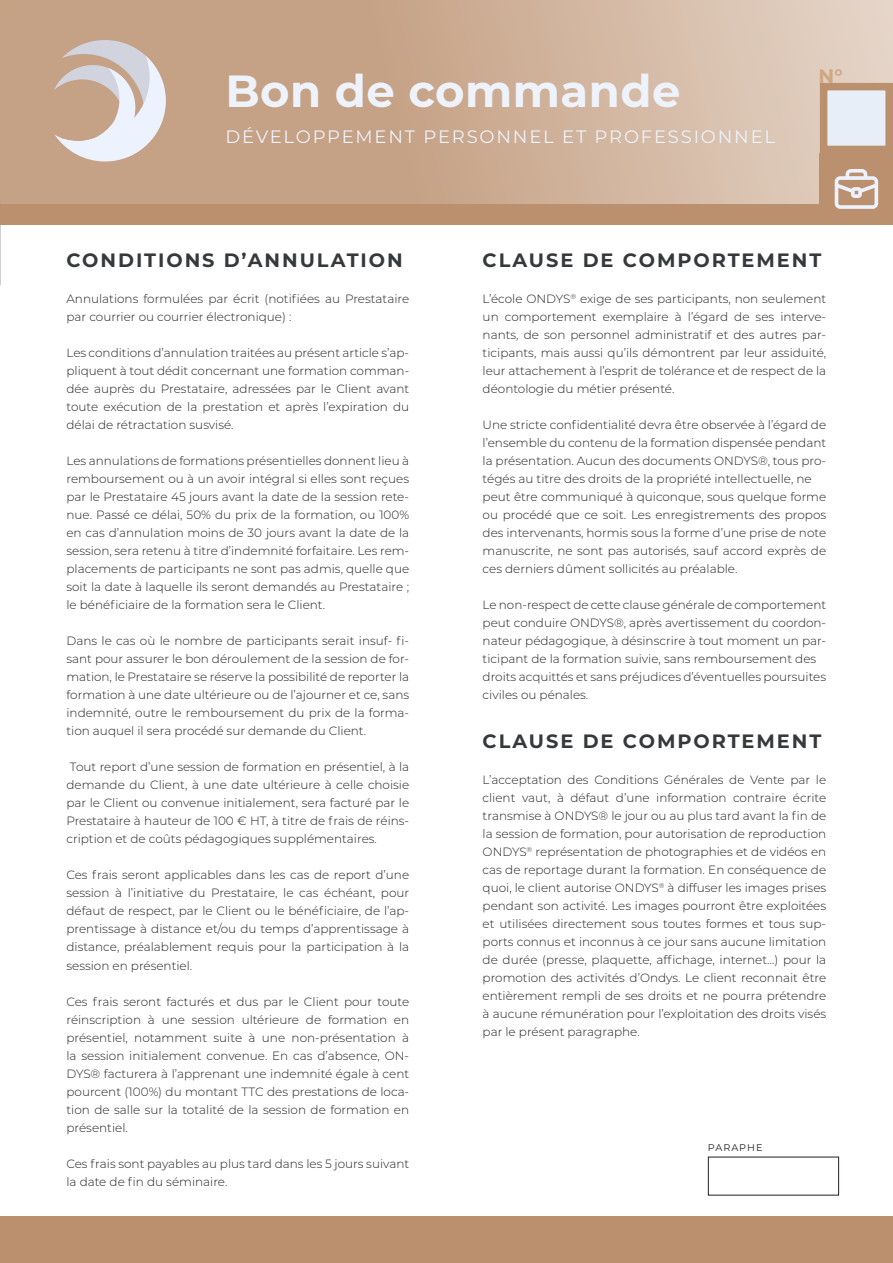
<style>
.page{position:relative;width:893px;height:1263px;background:#fff}
.page>*{position:absolute;margin:0;border:0;box-sizing:border-box;transform-origin:0 0}
.t1{font:700 45px "Montserrat";letter-spacing:.01em;color:#edf2fb}
.t2{font:700 19.65px "Montserrat";color:#cea783}
.t3{font:700 19.35px "Montserrat";letter-spacing:.1em;color:#36393c}
.t4{font:18px "Montserrat";letter-spacing:.1em;color:#edf2fb}
.t5{font:300 12px/18px "Montserrat";color:#231f20;text-align:justify}
.t6{font:9.75px "Montserrat";letter-spacing:.1em;color:#212121}
</style>
<div class="page">
<hr style="left:0;top:789px;width:1px;height:471px;background:#909492">
<div style="left:0;top:1216px;width:893px;height:47px;background:#bb906e"></div>
<svg style="left:0;top:0;width:893px;height:204px;background:#cdae96"></svg>
<svg style="left:54px;top:40px;width:112px;height:121px;background:#d3c3ba"></svg>
<div style="left:0;top:204px;width:893px;height:21px;background:#bb906e"></div>
<div style="left:820px;top:153px;width:73px;height:72px;background:#bb906e"></div>
<div style="left:820px;top:83px;width:73px;height:70px;background:#e8eef8;border:8px solid #bb906e"></div>
<svg style="left:835px;top:169px;width:43px;height:40px"></svg>
<h1 class="t1" style="left:225px;top:59px;width:457px">Bon de commande</h1>
<h3 class="t4" style="left:225px;top:124px;width:551px">DÉVELOPPEMENT PERSONNEL ET PROFESSIONNEL</h3>
<h2 class="t2" style="left:818px;top:62px;width:26px">N°</h2>
<p class="t3" style="left:66px;top:247px;width:338px">CONDITIONS D’ANNULATION</p>
<p class="t5" style="left:66px;top:290px;width:344px">Annulations formulées par écrit (notifiées au Prestataire par courrier ou courrier électronique) :</p>
<p class="t5" style="left:66px;top:344px;width:344px">Les conditions d’annulation traitées au présent article s’ap&shy;pliquent à tout dédit concernant une formation comman&shy;dée auprès du Prestataire, adressées par le Client avant toute exécution de la prestation et après l’expiration du délai de rétractation susvisé.</p>
<p class="t5" style="left:66px;top:452px;width:344px">Les annulations de formations présentielles donnent lieu à remboursement ou à un avoir intégral si elles sont reçues par le Prestataire 45 jours avant la date de la session rete&shy;nue. Passé ce délai, 50% du prix de la formation, ou 100% en cas d’annulation moins de 30 jours avant la date de la session, sera retenu à titre d’indemnité forfaitaire. Les rem&shy;placements de participants ne sont pas admis, quelle que soit la date à laquelle ils seront demandés au Prestataire ; le bénéficiaire de la formation sera le Client.</p>
<p class="t5" style="left:66px;top:632px;width:344px">Dans le cas où le nombre de participants serait insuf- fi&shy;sant pour assurer le bon déroulement de la session de for&shy;mation, le Prestataire se réserve la possibilité de reporter la formation à une date ultérieure ou de l’ajourner et ce, sans indemnité, outre le remboursement du prix de la forma&shy;tion auquel il sera procédé sur demande du Client.</p>
<p class="t5" style="left:66px;top:758px;width:344px">Tout report d’une session de formation en présentiel, à la demande du Client, à une date ultérieure à celle choisie par le Client ou convenue initialement, sera facturé par le Prestataire à hauteur de 100 € HT, à titre de frais de réins&shy;cription et de coûts pédagogiques supplémentaires.</p>
<p class="t5" style="left:66px;top:866px;width:344px">Ces frais seront applicables dans les cas de report d’une session à l’initiative du Prestataire, le cas échéant, pour défaut de respect, par le Client ou le bénéficiaire, de l’ap&shy;prentissage à distance et/ou du temps d’apprentissage à distance, préalablement requis pour la participation à la session en présentiel.</p>
<p class="t5" style="left:66px;top:992px;width:344px">Ces frais seront facturés et dus par le Client pour toute réinscription à une session ultérieure de formation en présentiel, notamment suite à une non-présentation à la session initialement convenue. En cas d’absence, ON-DYS® facturera à l’apprenant une indemnité égale à cent pourcent (100%) du montant TTC des prestations de loca&shy;tion de salle sur la totalité de la session de formation en présentiel.</p>
<p class="t5" style="left:66px;top:1154px;width:344px">Ces frais sont payables au plus tard dans les 5 jours suivant la date de fin du séminaire.</p>
<p class="t3" style="left:483px;top:247px;width:340px">CLAUSE DE COMPORTEMENT</p>
<p class="t5" style="left:483px;top:290px;width:345px">L’école ONDYS<sup>®</sup> exige de ses participants, non seulement un comportement exemplaire à l’égard de ses interve&shy;nants, de son personnel administratif et des autres par&shy;ticipants, mais aussi qu’ils démontrent par leur assiduité, leur attachement à l’esprit de tolérance et de respect de la déontologie du métier présenté.</p>
<p class="t5" style="left:483px;top:416px;width:345px">Une stricte confidentialité devra être observée à l’égard de</p>
<p class="t5" style="left:483px;top:434px;width:345px">l’ensemble du contenu de la formation dispensée pendant</p>
<p class="t5" style="left:483px;top:452px;width:345px">la présentation. Aucun des documents ONDYS®, tous pro&shy;tégés au titre des droits de la propriété intellectuelle, ne</p>
<p class="t5" style="left:483px;top:488px;width:345px">peut être communiqué à quiconque, sous quelque forme ou procédé que ce soit. Les enregistrements des propos des intervenants, hormis sous la forme d’une prise de note</p>
<p class="t5" style="left:483px;top:542px;width:345px">manuscrite, ne sont pas autorisés, sauf accord exprès de ces derniers dûment sollicités au préalable.</p>
<p class="t5" style="left:483px;top:596px;width:345px">Le non-respect de cette clause générale de comportement peut conduire ONDYS®, après avertissement du coordon&shy;nateur pédagogique, à désinscrire à tout moment un par&shy;ticipant de la formation suivie, sans remboursement des</p>
<p class="t5" style="left:483px;top:668px;width:345px">droits acquittés et sans préjudices d’éventuelles poursuites</p>
<p class="t5" style="left:483px;top:686px;width:107px">civiles ou pénales.</p>
<p class="t3" style="left:483px;top:727px;width:340px">CLAUSE DE COMPORTEMENT</p>
<p class="t5" style="left:483px;top:770px;width:345px">L’acceptation des Conditions Générales de Vente par le client vaut, à défaut d’une information contraire écrite transmise à ONDYS® le jour ou au plus tard avant la fin de la session de formation, pour autorisation de reproduction ONDYS<sup>®</sup> représentation de photographies et de vidéos en cas de reportage durant la formation. En conséquence de quoi, le client autorise ONDYS<sup>®</sup> à diffuser les images prises pendant son activité. Les images pourront être exploitées et utilisées directement sous toutes formes et tous sup&shy;ports connus et inconnus à ce jour sans aucune limitation de durée (presse, plaquette, affichage, internet…) pour la promotion des activités d’Ondys. Le client reconnait être entièrement rempli de ses droits et ne pourra prétendre à aucune rémunération pour l’exploitation des droits visés par le présent paragraphe.</p>
<p class="t6" style="left:708px;top:1141px;width:56px">PARAPHE</p>
</div>
